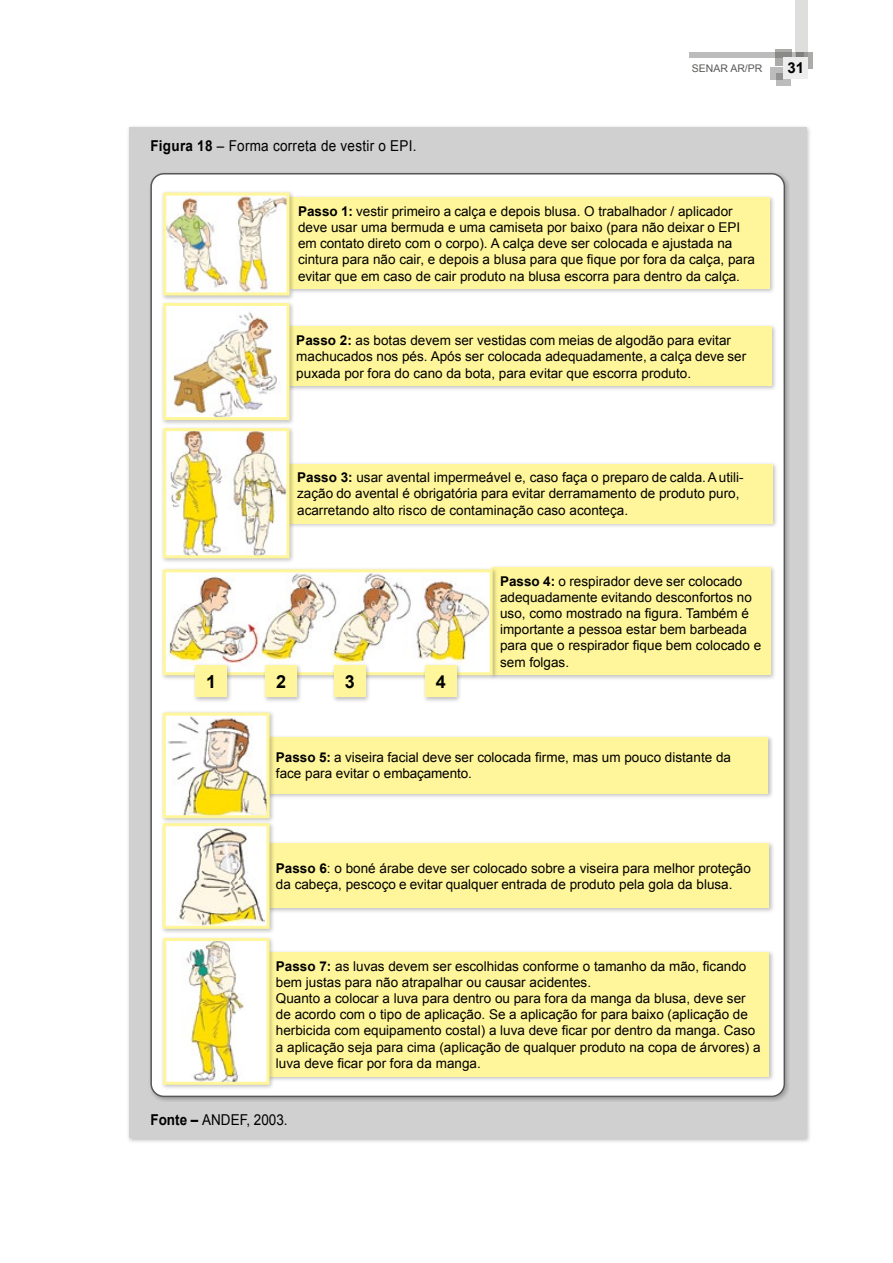
<style>
.page{position:relative;width:893px;height:1263px;background:#fff}
.page>*{position:absolute;margin:0;border:0;box-sizing:border-box;transform-origin:0 0}
.t1{font:700 18px "Arial";color:#000}
.t2{font:15px "Arial";letter-spacing:.02em;color:#000;scale:.9 1}
.t3{font:15px "Arial";color:#000;scale:.9 1}
.t4{font:700 15px "Arial";color:#000}
.t5{font:13.5px/16.2px "Arial";color:#000}
.t6{font:10.5px "Arial";color:#575756}
.s1{font-weight:700}
</style>
<div class="page">
<svg style="left:776px;top:73px;width:15px;height:12px"></svg>
<svg style="left:770px;top:67px;width:12px;height:12px"></svg>
<div style="left:796px;top:52px;width:17px;height:16px;background:#ababaa"></div>
<svg style="left:775px;top:50px;width:17px;height:16px"></svg>
<svg style="left:689px;top:52px;width:107px;height:6px"></svg>
<svg style="left:796px;top:0;width:12px;height:58px"></svg>
<div style="left:784px;top:58px;width:24px;height:21px;background:#ededed"></div>
<div style="left:126px;top:125px;width:686px;height:1018px;background:#000;opacity:.25"></div>
<div style="left:129px;top:128px;width:677px;height:1010px;background:#d0d0d0"></div>
<div style="left:151px;top:174px;width:633px;height:922px;background:#fff;border-radius:13px"></div>
<div style="left:287px;top:195px;width:488px;height:99px;background:#000;opacity:.25"></div>
<div style="left:289px;top:197px;width:481px;height:92px;background:#fff69b"></div>
<div style="left:285px;top:324px;width:492px;height:68px;background:#000;opacity:.25"></div>
<div style="left:288px;top:327px;width:484px;height:59px;background:#fff69b"></div>
<div style="left:286px;top:461px;width:492px;height:68px;background:#000;opacity:.25"></div>
<div style="left:289px;top:464px;width:484px;height:59px;background:#fff69b"></div>
<div style="left:265px;top:950px;width:509px;height:131px;background:#000;opacity:.25"></div>
<div style="left:267px;top:952px;width:502px;height:124px;background:#fff69b"></div>
<div style="left:265px;top:734px;width:508px;height:65px;background:#000;opacity:.25"></div>
<div style="left:267px;top:737px;width:501px;height:56px;background:#fff69b"></div>
<div style="left:265px;top:841px;width:509px;height:72px;background:#000;opacity:.25"></div>
<div style="left:267px;top:844px;width:502px;height:64px;background:#fff69b"></div>
<div style="left:161px;top:190px;width:133px;height:110px;background:#000;opacity:.25"></div>
<img style="left:167px;top:197px;width:118px;height:94px">
<div style="left:163px;top:193px;width:126px;height:102px;border:3px solid #fff69b"></div>
<div style="left:161px;top:301px;width:133px;height:124px;background:#000;opacity:.25"></div>
<img style="left:167px;top:307px;width:118px;height:109px">
<div style="left:163px;top:303px;width:126px;height:117px;border:3px solid #fff69b"></div>
<div style="left:161px;top:426px;width:133px;height:138px;background:#000;opacity:.25"></div>
<img style="left:167px;top:432px;width:118px;height:122px">
<div style="left:163px;top:428px;width:126px;height:130px;border:3px solid #fff69b"></div>
<div style="left:161px;top:936px;width:114px;height:154px;background:#000;opacity:.25"></div>
<div style="left:165px;top:939px;width:103px;height:144px;background:#fff"></div>
<img style="left:186px;top:942px;width:58px;height:139px">
<div style="left:163px;top:938px;width:107px;height:147px;border:3px solid #fff69b"></div>
<div style="left:160px;top:710px;width:115px;height:114px;background:#000;opacity:.25"></div>
<img style="left:167px;top:717px;width:99px;height:97px">
<div style="left:163px;top:713px;width:107px;height:105px;border:3px solid #fff69b"></div>
<div style="left:160px;top:821px;width:115px;height:113px;background:#000;opacity:.25"></div>
<img style="left:167px;top:827px;width:98px;height:98px">
<div style="left:163px;top:823px;width:107px;height:106px;border:3px solid #fff69b"></div>
<div style="left:489px;top:565px;width:287px;height:116px;background:#000;opacity:.25"></div>
<div style="left:492px;top:567px;width:278px;height:108px;background:#fff69b"></div>
<div style="left:160px;top:567px;width:338px;height:114px;background:#000;opacity:.25"></div>
<img style="left:167px;top:573px;width:93px;height:98px">
<img style="left:260px;top:573px;width:229px;height:98px">
<div style="left:163px;top:569px;width:330px;height:106px;border:3px solid #fff69b"></div>
<div style="left:192px;top:663px;width:41px;height:39px;background:#000;opacity:.25"></div>
<div style="left:195px;top:665px;width:32px;height:32px;background:#fff69b"></div>
<div style="left:263px;top:663px;width:40px;height:39px;background:#000;opacity:.25"></div>
<div style="left:265px;top:665px;width:32px;height:32px;background:#fff69b"></div>
<div style="left:331px;top:663px;width:40px;height:39px;background:#000;opacity:.25"></div>
<div style="left:334px;top:665px;width:32px;height:32px;background:#fff69b"></div>
<div style="left:422px;top:663px;width:40px;height:39px;background:#000;opacity:.25"></div>
<div style="left:425px;top:665px;width:32px;height:32px;background:#fff69b"></div>
<p class="t2" style="left:150px;top:136px;width:297px"><span class="s1">Figura 18</span> – Forma correta de vestir o EPI.</p>
<p class="t6" style="left:692px;top:61px;width:72px">SENAR AR/PR</p>
<p class="t4" style="left:787px;top:57px;width:18px">31</p>
<p class="t5" style="left:298px;top:203px;width:459px"><span class="s1">Passo 1:</span> vestir primeiro a calça e depois blusa. O trabalhador / aplicador deve usar uma bermuda e uma camiseta por baixo (para não deixar o EPI em contato direto com o corpo). A calça deve ser colocada e ajustada na cintura para não cair, e depois a blusa para que fique por fora da calça, para evitar que em caso de cair produto na blusa escorra para dentro da calça.</p>
<p class="t5" style="left:296px;top:332px;width:451px"><span class="s1">Passo 2:</span> as botas devem ser vestidas com meias de algodão para evitar machucados nos pés. Após ser colocada adequadamente, a calça deve ser puxada por fora do cano da bota, para evitar que escorra produto.</p>
<p class="t5" style="left:297px;top:469px;width:448px"><span class="s1">Passo 3:</span> usar avental impermeável e, caso faça o preparo de calda. A utili&shy;zação do avental é obrigatória para evitar derramamento de produto puro, acarretando alto risco de contaminação caso aconteça.</p>
<h1 class="t1" style="left:206px;top:670px;width:12px">1</h1>
<h1 class="t1" style="left:276px;top:670px;width:12px">2</h1>
<h1 class="t1" style="left:345px;top:670px;width:12px">3</h1>
<h1 class="t1" style="left:436px;top:670px;width:12px">4</h1>
<p class="t5" style="left:500px;top:573px;width:263px"><span class="s1">Passo 4:</span> o respirador deve ser colocado adequadamente evitando desconfortos no uso, como mostrado na figura. Também é importante a pessoa estar bem barbeada para que o respirador fique bem colocado e sem folgas.</p>
<p class="t5" style="left:276px;top:749px;width:457px"><span class="s1">Passo 5:</span> a viseira facial deve ser colocada firme, mas um pouco distante da face para evitar o embaçamento.</p>
<p class="t5" style="left:276px;top:860px;width:476px"><span class="s1">Passo 6</span>: o boné árabe deve ser colocado sobre a viseira para melhor proteção da cabeça, pescoço e evitar qualquer entrada de produto pela gola da blusa.</p>
<p class="t5" style="left:276px;top:958px;width:486px"><span class="s1">Passo 7:</span> as luvas devem ser escolhidas conforme o tamanho da mão, ficando bem justas para não atrapalhar ou causar acidentes.<br>Quanto a colocar a luva para dentro ou para fora da manga da blusa, deve ser de acordo com o tipo de aplicação. Se a aplicação for para baixo (aplicação de herbicida com equipamento costal) a luva deve ficar por dentro da manga. Caso a aplicação seja para cima (aplicação de qualquer produto na copa de árvores) a luva deve ficar por fora da manga.</p>
<p class="t3" style="left:150px;top:1110px;width:154px"><span class="s1">Fonte –</span> ANDEF, 2003.</p>
</div>
